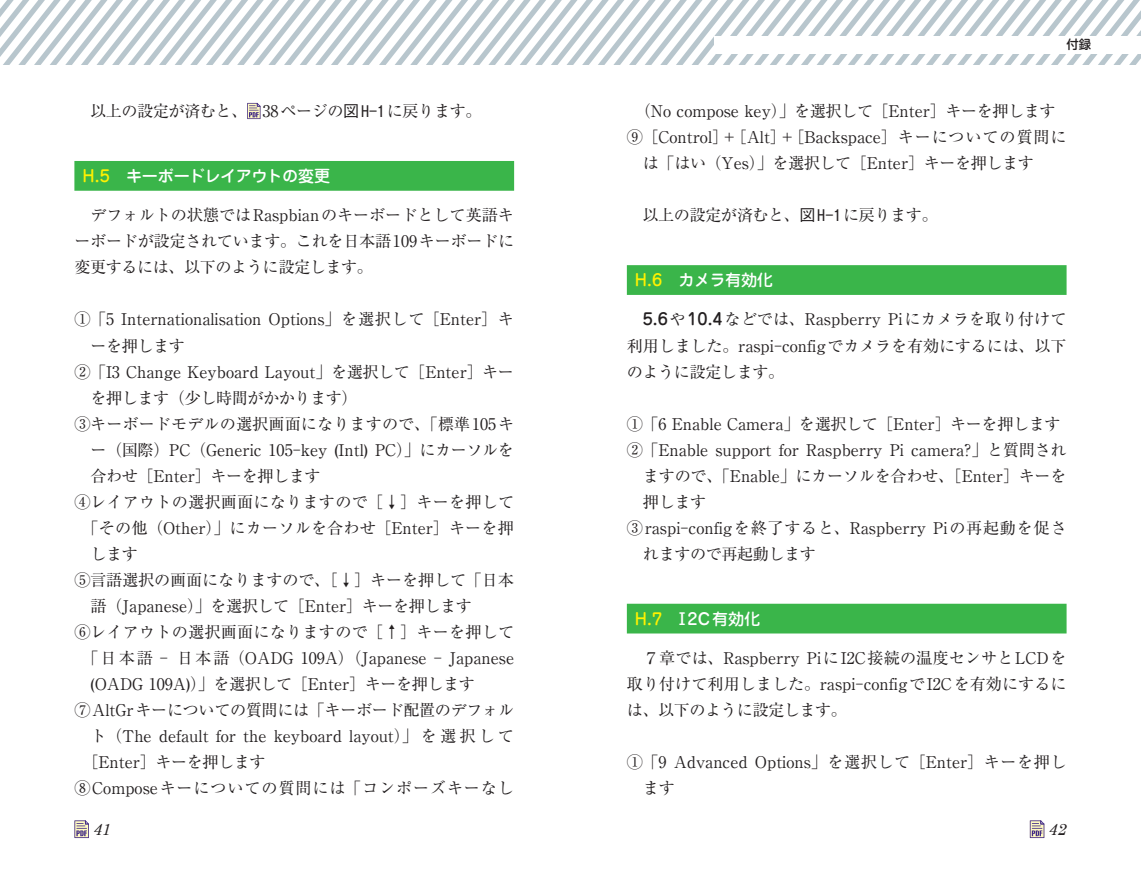
<style>
.page{position:relative;width:1141px;height:888px;background:#fff}
.page>*{position:absolute;margin:0;border:0;box-sizing:border-box;transform-origin:0 0}
.t1{font:16.1px/26.1px "Ryumin Pr 5";color:#231f20;text-align:justify}
.t2{font:16.1px "Ryumin Pr 5";letter-spacing:-.025em;color:#231f20}
.t3{font:500 16.1px "Jun 34 Pro";letter-spacing:-.02em;color:#fff}
.t4{font:16.1px "Ryumin Pr 5";letter-spacing:-.02em;color:#231f20}
.t5{font:16.1px "Ryumin Pr 5";letter-spacing:.055em;color:#231f20}
.t6{font:italic 16.1px "Century Schoolbook";color:#231f20}
.t7{font:500 12.42px "Shin M Go Pro";color:#231f20}
.s1{font-family:"Gothic BBB Pr 5";font-weight:500}
.s2{color:#fff101}
.s3{font-family:"Jun 34 Pro";font-weight:500}
</style>
<div class="page">
<svg style="left:0;top:0;width:1141px;height:64px"></svg>
<div style="left:714px;top:36px;width:427px;height:17px;background:#fff"></div>
<svg style="left:74px;top:820px;width:15px;height:18px"></svg>
<div style="left:627px;top:265px;width:440px;height:30px;background:#3ab54a"></div>
<div style="left:627px;top:604px;width:440px;height:29px;background:#3ab54a"></div>
<svg style="left:1030px;top:820px;width:14px;height:18px"></svg>
<div style="left:74px;top:161px;width:440px;height:30px;background:#3ab54a"></div>
<svg style="left:247px;top:103px;width:14px;height:16px"></svg>
<p class="t2" style="left:74px;top:98px;width:409px">　以上の設定が済むと、 38ページの<span class="s1">図H-1</span>に戻ります。</p>
<p class="t3" style="left:82px;top:163px;width:249px"><span class="s2">H.5</span>　キーボードレイアウトの変更</p>
<p class="t1" style="left:74px;top:201px;width:441px">　デフォルトの状態ではRaspbianのキーボードとして英語キーボードが設定されています。これを日本語109キーボードに変更するには、以下のように設定します。</p>
<p class="t1" style="left:74px;top:305px;width:441px">①「5 Internationalisation Options」を選択して［Enter］キ</p>
<p class="t1" style="left:91px;top:331px;width:96px">ーを押します</p>
<p class="t1" style="left:74px;top:357px;width:441px">②「I3 Change Keyboard Layout」を選択して［Enter］キー</p>
<p class="t2" style="left:91px;top:385px;width:269px">を押します（少し時間がかかります）</p>
<p class="t1" style="left:74px;top:409px;width:441px">③キーボードモデルの選択画面になりますので、「標準105キ</p>
<p class="t1" style="left:91px;top:436px;width:425px">ー（国際）PC（Generic 105-key (Intl) PC）」にカーソルを</p>
<p class="t2" style="left:91px;top:463px;width:232px">合わせ［Enter］キーを押します</p>
<p class="t1" style="left:74px;top:488px;width:441px">④レイアウトの選択画面になりますので［↓］キーを押して</p>
<p class="t1" style="left:82px;top:514px;width:433px">「その他（Other）」にカーソルを合わせ［Enter］キーを押</p>
<p class="t1" style="left:91px;top:540px;width:49px">します</p>
<p class="t1" style="left:74px;top:566px;width:441px">⑤言語選択の画面になりますので、［↓］キーを押して「日本</p>
<p class="t1" style="left:91px;top:592px;width:383px">語（Japanese）」を選択して［Enter］キーを押します</p>
<p class="t1" style="left:74px;top:618px;width:441px">⑥レイアウトの選択画面になりますので［↑］キーを押して</p>
<p class="t1" style="left:82px;top:644px;width:433px">「日本語 – 日本語（OADG 109A）（Japanese – Japanese</p>
<p class="t1" style="left:91px;top:670px;width:386px">(OADG 109A)）」を選択して［Enter］キーを押します</p>
<p class="t4" style="left:74px;top:697px;width:441px">⑦AltGrキーについての質問には「キーボード配置のデフォル</p>
<p class="t1" style="left:91px;top:722px;width:425px">ト（The default for the keyboard layout）」を選択して</p>
<p class="t2" style="left:82px;top:750px;width:185px">［Enter］キーを押します</p>
<p class="t5" style="left:74px;top:776px;width:441px">⑧Composeキーについての質問には「コンポーズキーなし</p>
<p class="t6" style="left:93px;top:819px;width:19px">41</p>
<p class="t7" style="left:1067px;top:35px;width:26px">付録</p>
<p class="t1" style="left:635px;top:97px;width:422px">（No compose key）」を選択して［Enter］キーを押します</p>
<p class="t1" style="left:627px;top:123px;width:441px">⑨［Control］+［Alt］+［Backspace］キーについての質問に</p>
<p class="t2" style="left:643px;top:151px;width:392px">は「はい（Yes）」を選択して［Enter］キーを押します</p>
<p class="t2" style="left:627px;top:203px;width:313px">　以上の設定が済むと、<span class="s1">図H-1</span>に戻ります。</p>
<p class="t3" style="left:635px;top:268px;width:140px"><span class="s2">H.6</span>　カメラ有効化</p>
<p class="t1" style="left:627px;top:305px;width:441px;text-indent:16px"><span class="s3">5.6</span>や<span class="s3">10.4</span>などでは、Raspberry Piにカメラを取り付けて利用しました。raspi-configでカメラを有効にするには、以下のように設定します。</p>
<p class="t1" style="left:627px;top:409px;width:435px">①「6 Enable Camera」を選択して［Enter］キーを押します</p>
<p class="t1" style="left:627px;top:436px;width:441px">②「Enable support for Raspberry Pi camera?」と質問され</p>
<p class="t1" style="left:643px;top:462px;width:425px">ますので、「Enable」にカーソルを合わせ、［Enter］キーを</p>
<p class="t1" style="left:643px;top:488px;width:65px">押します</p>
<p class="t1" style="left:627px;top:514px;width:441px">③raspi-configを終了すると、Raspberry Piの再起動を促さ</p>
<p class="t2" style="left:643px;top:541px;width:174px">れますので再起動します</p>
<p class="t3" style="left:635px;top:606px;width:127px"><span class="s2">H.7</span>　Ⅰ2C有効化</p>
<p class="t1" style="left:627px;top:644px;width:441px">　７章では、Raspberry PiにI2C接続の温度センサとLCDを取り付けて利用しました。raspi-configでI2Cを有効にするには、以下のように設定します。</p>
<p class="t1" style="left:643px;top:748px;width:425px;text-indent:-16px">①「9 Advanced Options」を選択して［Enter］キーを押します</p>
<p class="t6" style="left:1049px;top:819px;width:19px">42</p>
</div>
